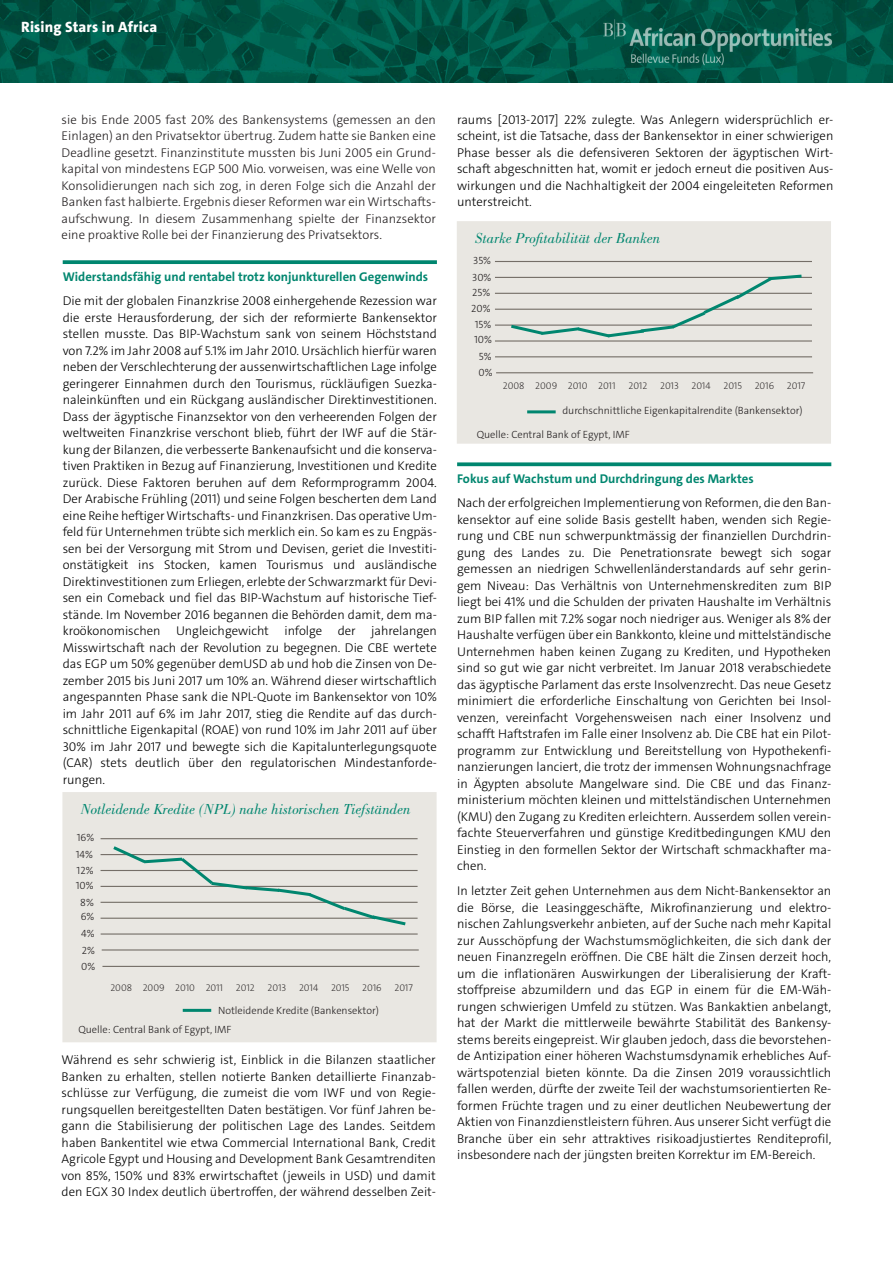
<style>
.page{position:relative;width:893px;height:1263px;background:#fff}
.page>*{position:absolute;margin:0;border:0;box-sizing:border-box;transform-origin:0 0}
.t1{font:italic 15px "Bodoni Std";color:#00866f}
._03_Bodytext{font:800 15px "The Sans C4 s";letter-spacing:.01em;color:#fff}
._03_Bodytext-2{font:300 12.75px/16.5px "The Sans C4 s";color:#000;text-align:justify}
._03_Bodytext-3{font:300 12.75px/16.5px "The Sans C4 s";color:#231f20;text-align:justify}
._03_Bodytext-4{font:700 12.75px "The Sans C4 s";color:#00866f}
.t2{font:300 10.5px "The Sans C4 s";color:#231f20}
.t3{font:200 9.75px "The Sans C4 s";color:#231f20}
</style>
<div class="page">
<img style="left:0;top:0;width:893px;height:82px">
<img style="left:597px;top:13px;width:236px;height:57px">
<svg style="left:63px;top:260px;width:374px;height:4px"></svg>
<div style="left:457px;top:221px;width:374px;height:223px;background:#e9e7e2"></div>
<hr style="left:495px;top:340px;width:317px;height:2px;background:#746e67">
<hr style="left:495px;top:325px;width:317px;height:1px;background:#746e67">
<hr style="left:495px;top:309px;width:317px;height:1px;background:#746e67">
<hr style="left:495px;top:293px;width:317px;height:1px;background:#746e67">
<hr style="left:495px;top:277px;width:317px;height:1px;background:#746e67">
<hr style="left:495px;top:261px;width:317px;height:1px;background:#746e67">
<hr style="left:527px;top:410px;width:29px;height:3px;background:#00866f">
<hr style="left:495px;top:356px;width:317px;height:1px;background:#746e67">
<hr style="left:496px;top:372px;width:317px;height:1px;background:#746e67">
<svg style="left:508px;top:274px;width:297px;height:64px"></svg>
<svg style="left:457px;top:462px;width:374px;height:4px"></svg>
<div style="left:62px;top:792px;width:375px;height:250px;background:#e9e7e2;border:3px solid #dad6ce"></div>
<hr style="left:101px;top:918px;width:317px;height:1px;background:#746e67">
<hr style="left:101px;top:902px;width:317px;height:1px;background:#746e67">
<hr style="left:101px;top:886px;width:317px;height:1px;background:#746e67">
<hr style="left:101px;top:870px;width:317px;height:1px;background:#746e67">
<hr style="left:101px;top:854px;width:317px;height:1px;background:#746e67">
<hr style="left:101px;top:838px;width:317px;height:1px;background:#746e67">
<hr style="left:183px;top:1009px;width:28px;height:3px;background:#00866f">
<hr style="left:101px;top:933px;width:317px;height:1px;background:#746e67">
<hr style="left:102px;top:949px;width:317px;height:1px;background:#746e67">
<svg style="left:110px;top:846px;width:299px;height:80px"></svg>
<hr style="left:102px;top:966px;width:317px;height:1px;background:#746e67">
<p class="_03_Bodytext" style="left:21px;top:18px;width:137px">Rising Stars in Africa</p>
<p class="_03_Bodytext-3" style="left:62px;top:111px;width:376px">sie bis Ende 2005 fast 20% des Bankensystems (gemessen an den Einlagen) an den Privatsektor übertrug. Zudem hatte sie Banken eine Deadline gesetzt. Finanzinstitute mussten bis Juni 2005 ein Grund&shy;kapital von mindestens EGP 500 Mio. vorweisen, was eine Welle von Konsolidierungen nach sich zog, in deren Folge sich die Anzahl der Banken fast halbierte. Ergebnis dieser Reformen war ein Wirtschafts&shy;aufschwung. In diesem Zusammenhang spielte der Finanzsektor eine proaktive Rolle bei der Finanzierung des Privatsektors.</p>
<p class="_03_Bodytext-4" style="left:63px;top:268px;width:367px">Widerstandsfähig und rentabel trotz konjunkturellen Gegenwinds</p>
<p class="_03_Bodytext-2" style="left:63px;top:293px;width:376px">Die mit der globalen Finanzkrise 2008 einhergehende Rezession war die erste Herausforderung, der sich der reformierte Bankensektor stellen musste. Das BIP-Wachstum sank von seinem Höchststand von 7.2% im Jahr 2008 auf 5.1% im Jahr 2010. Ursächlich hierfür waren neben der Verschlechterung der aussenwirtschaftlichen Lage infolge geringerer Einnahmen durch den Tourismus, rückläufigen Suezka&shy;naleinkünften und ein Rückgang ausländischer Direktinvestitionen.<br>Dass der ägyptische Finanzsektor von den verheerenden Folgen der weltweiten Finanzkrise verschont blieb, führt der IWF auf die Stär&shy;kung der Bilanzen, die verbesserte Bankenaufsicht und die konserva&shy;tiven Praktiken in Bezug auf Finanzierung, Investitionen und Kredite zurück. Diese Faktoren beruhen auf dem Reformprogramm 2004.<br>Der Arabische Frühling (2011) und seine Folgen bescherten dem Land eine Reihe heftiger Wirtschafts- und Finanzkrisen. Das operative Um&shy;feld für Unternehmen trübte sich merklich ein. So kam es zu Engpäs&shy;sen bei der Versorgung mit Strom und Devisen, geriet die Investiti&shy;onstätigkeit ins Stocken, kamen Tourismus und ausländische Direktinvestitionen zum Erliegen, erlebte der Schwarzmarkt für Devi&shy;sen ein Comeback und fiel das BIP-Wachstum auf historische Tief&shy;stände. Im November 2016 begannen die Behörden damit, dem ma&shy;kroökonomischen Ungleichgewicht infolge der jahrelangen Misswirtschaft nach der Revolution zu begegnen. Die CBE wertete das EGP um 50% gegenüber demUSD ab und hob die Zinsen von De&shy;zember 2015 bis Juni 2017 um 10% an. Während dieser wirtschaftlich angespannten Phase sank die NPL-Quote im Bankensektor von 10% im Jahr 2011 auf 6% im Jahr 2017, stieg die Rendite auf das durch&shy;schnittliche Eigenkapital (ROAE) von rund 10% im Jahr 2011 auf über 30% im Jahr 2017 und bewegte sich die Kapitalunterlegungsquote (CAR) stets deutlich über den regulatorischen Mindestanforde&shy;rungen.</p>
<p class="t1" style="left:81px;top:800px;width:331px">Notleidende Kredite (NPL) nahe historischen Tiefständen</p>
<p class="t2" style="left:77px;top:831px;width:19px">16%</p>
<p class="t2" style="left:76px;top:848px;width:19px">14%</p>
<p class="t2" style="left:77px;top:863px;width:18px">12%</p>
<p class="t2" style="left:76px;top:878px;width:19px">10%</p>
<p class="t2" style="left:80px;top:895px;width:15px">8%</p>
<p class="t2" style="left:81px;top:910px;width:15px">6%</p>
<p class="t2" style="left:81px;top:926px;width:15px">4%</p>
<p class="t2" style="left:82px;top:944px;width:15px">2%</p>
<p class="t2" style="left:81px;top:959px;width:16px">0%</p>
<p class="t3" style="left:110px;top:982px;width:114px">2008 2009 2010 2011</p>
<p class="t3" style="left:236px;top:982px;width:20px">2012</p>
<p class="t3" style="left:268px;top:982px;width:20px">2013</p>
<p class="t3" style="left:299px;top:982px;width:21px">2014</p>
<p class="t3" style="left:331px;top:982px;width:20px">2015</p>
<p class="t3" style="left:362px;top:982px;width:21px">2016</p>
<p class="t3" style="left:394px;top:982px;width:20px">2017</p>
<p class="t2" style="left:218px;top:1003px;width:162px">Notleidende Kredite (Bankensektor)</p>
<p class="t2" style="left:78px;top:1022px;width:155px">Quelle: Central Bank of Egypt, IMF</p>
<p class="_03_Bodytext-2" style="left:62px;top:1052px;width:376px">Während es sehr schwierig ist, Einblick in die Bilanzen staatlicher Banken zu erhalten, stellen notierte Banken detaillierte Finanzab&shy;schlüsse zur Verfügung, die zumeist die vom IWF und von Regie&shy;rungsquellen bereitgestellten Daten bestätigen. Vor fünf Jahren be&shy;gann die Stabilisierung der politischen Lage des Landes. Seitdem haben Bankentitel wie etwa Commercial International Bank, Credit Agricole Egypt und Housing and Development Bank Gesamtrenditen von 85%, 150% und 83% erwirtschaftet (jeweils in USD) und damit den EGX 30 Index deutlich übertroffen, der während desselben Zeit-</p>
<p class="_03_Bodytext-2" style="left:457px;top:111px;width:378px">raums [2013-2017] 22% zulegte. Was Anlegern widersprüchlich er&shy;scheint, ist die Tatsache, dass der Bankensektor in einer schwierigen Phase besser als die defensiveren Sektoren der ägyptischen Wirt&shy;schaft abgeschnitten hat, womit er jedoch erneut die positiven Aus&shy;wirkungen und die Nachhaltigkeit der 2004 eingeleiteten Reformen unterstreicht.</p>
<p class="t1" style="left:475px;top:229px;width:187px">Starke Profitabilität der Banken</p>
<p class="t2" style="left:473px;top:254px;width:19px">35%</p>
<p class="t2" style="left:472px;top:271px;width:21px">30%</p>
<p class="t2" style="left:472px;top:286px;width:19px">25%</p>
<p class="t2" style="left:471px;top:301px;width:21px">20%</p>
<p class="t2" style="left:475px;top:318px;width:18px">15%</p>
<p class="t2" style="left:474px;top:333px;width:19px">10%</p>
<p class="t2" style="left:479px;top:349px;width:14px">5%</p>
<p class="t2" style="left:478px;top:366px;width:16px">0%</p>
<p class="t3" style="left:503px;top:379px;width:114px">2008 2009 2010 2011</p>
<p class="t3" style="left:628px;top:379px;width:20px">2012</p>
<p class="t3" style="left:660px;top:379px;width:20px">2013</p>
<p class="t3" style="left:691px;top:379px;width:21px">2014</p>
<p class="t3" style="left:723px;top:379px;width:20px">2015</p>
<p class="t3" style="left:755px;top:379px;width:21px">2016</p>
<p class="t3" style="left:787px;top:379px;width:20px">2017</p>
<p class="t2" style="left:562px;top:404px;width:242px">durchschnittliche Eigenkapitalrendite (Bankensektor)</p>
<p class="t2" style="left:477px;top:428px;width:155px">Quelle: Central Bank of Egypt, IMF</p>
<p class="_03_Bodytext-4" style="left:457px;top:470px;width:298px">Fokus auf Wachstum und Durchdringung des Marktes</p>
<p class="_03_Bodytext-2" style="left:457px;top:495px;width:376px">Nach der erfolgreichen Implementierung von Reformen, die den Ban&shy;kensektor auf eine solide Basis gestellt haben, wenden sich Regie&shy;rung und CBE nun schwerpunktmässig der finanziellen Durchdrin&shy;gung des Landes zu. Die Penetrationsrate bewegt sich sogar gemessen an niedrigen Schwellenländerstandards auf sehr gerin&shy;gem Niveau: Das Verhältnis von Unternehmenskrediten zum BIP liegt bei 41% und die Schulden der privaten Haushalte im Verhältnis zum BIP fallen mit 7.2% sogar noch niedriger aus. Weniger als 8% der Haushalte verfügen über ein Bankkonto, kleine und mittelständische Unternehmen haben keinen Zugang zu Krediten, und Hypotheken sind so gut wie gar nicht verbreitet. Im Januar 2018 verabschiedete das ägyptische Parlament das erste Insolvenzrecht. Das neue Gesetz minimiert die erforderliche Einschaltung von Gerichten bei Insol&shy;venzen, vereinfacht Vorgehensweisen nach einer Insolvenz und schafft Haftstrafen im Falle einer Insolvenz ab. Die CBE hat ein Pilot&shy;programm zur Entwicklung und Bereitstellung von Hypothekenfi&shy;nanzierungen lanciert, die trotz der immensen Wohnungsnachfrage in Ägypten absolute Mangelware sind. Die CBE und das Finanz&shy;ministerium möchten kleinen und mittelständischen Unternehmen (KMU) den Zugang zu Krediten erleichtern. Ausserdem sollen verein&shy;fachte Steuerverfahren und günstige Kreditbedingungen KMU den Einstieg in den formellen Sektor der Wirtschaft schmackhafter ma&shy;chen.</p>
<p class="_03_Bodytext-2" style="left:457px;top:883px;width:376px">In letzter Zeit gehen Unternehmen aus dem Nicht-Bankensektor an die Börse, die Leasinggeschäfte, Mikrofinanzierung und elektro&shy;nischen Zahlungsverkehr anbieten, auf der Suche nach mehr Kapital zur Ausschöpfung der Wachstumsmöglichkeiten, die sich dank der neuen Finanzregeln eröffnen. Die CBE hält die Zinsen derzeit hoch, um die inflationären Auswirkungen der Liberalisierung der Kraft&shy;stoffpreise abzumildern und das EGP in einem für die EM-Wäh&shy;rungen schwierigen Umfeld zu stützen. Was Bankaktien anbelangt, hat der Markt die mittlerweile bewährte Stabilität des Bankensy&shy;stems bereits eingepreist. Wir glauben jedoch, dass die bevorstehen&shy;de Antizipation einer höheren Wachstumsdynamik erhebliches Auf&shy;wärtspotenzial bieten könnte. Da die Zinsen 2019 voraussichtlich fallen werden, dürfte der zweite Teil der wachstumsorientierten Re&shy;formen Früchte tragen und zu einer deutlichen Neubewertung der Aktien von Finanzdienstleistern führen. Aus unserer Sicht verfügt die Branche über ein sehr attraktives risikoadjustiertes Renditeprofil, insbesondere nach der jüngsten breiten Korrektur im EM-Bereich.</p>
</div>
